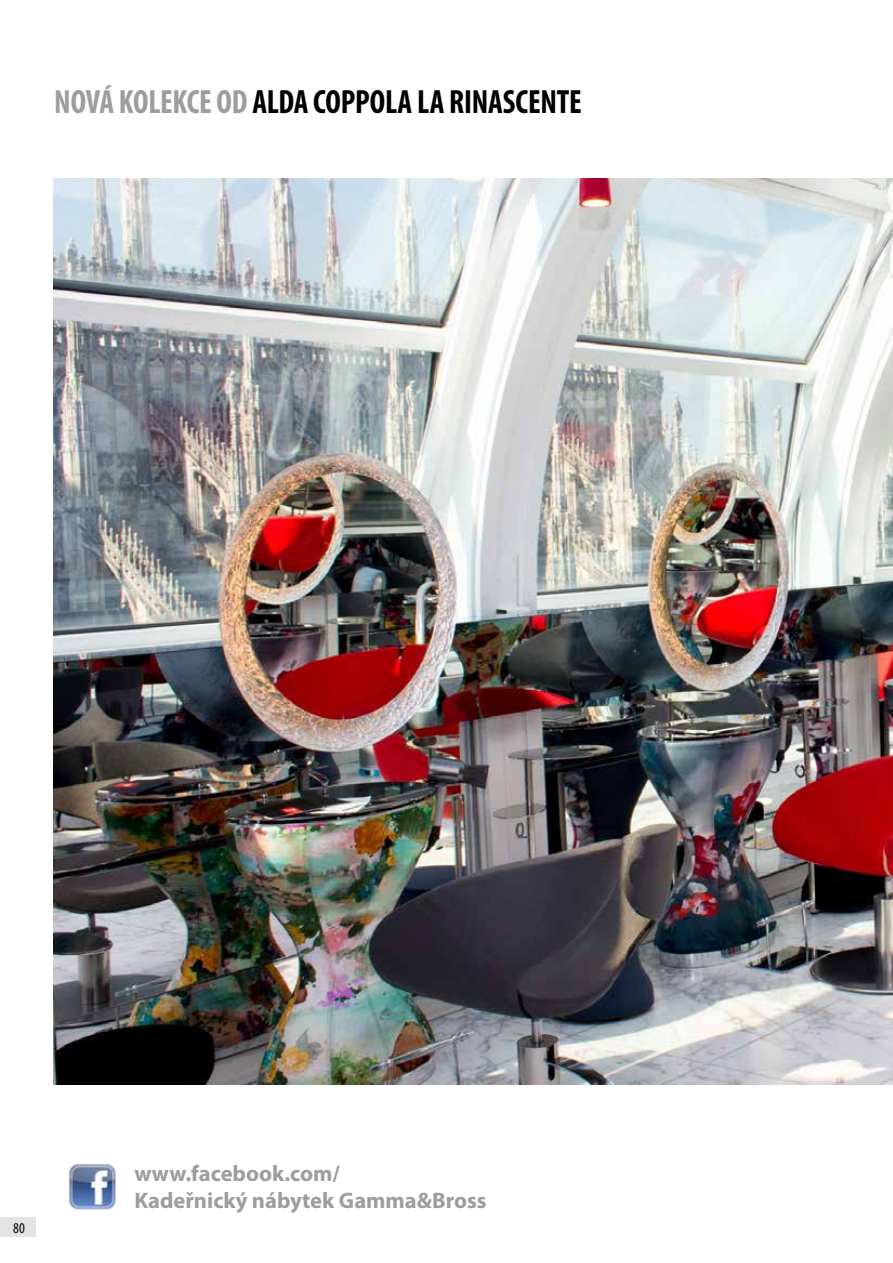
<style>
.page{position:relative;width:893px;height:1263px;background:#fff}
.page>*{position:absolute;margin:0;border:0;box-sizing:border-box;transform-origin:0 0}
.t1{font:700 condensed 33.75px "Myriad Pro";letter-spacing:-.005em;color:#000;scale:.95 1}
.t2{font:700 22.5px/27px "Myriad Pro";color:#9d9d9c}
.t3{font:condensed 15px "Myriad Pro";color:#000}
.s1{color:#9d9d9c}
</style>
<div class="page">
<img style="left:69px;top:1164px;width:47px;height:46px">
<img style="left:54px;top:179px;width:839px;height:905px">
<div style="left:0;top:1217px;width:35px;height:19px;background:#e3e3e3"></div>
<h1 class="t1" style="left:54px;top:83px;width:557px"><span class="s1">NOVÁ KOLEKCE OD</span> ALDA COPPOLA LA RINASCENTE</h1>
<p class="t3" style="left:13px;top:1220px;width:13px">80</p>
<p class="t2" style="left:134px;top:1160px;width:354px">www.facebook.com/<br>Kadeřnický nábytek Gamma&amp;Bross</p>
</div>
